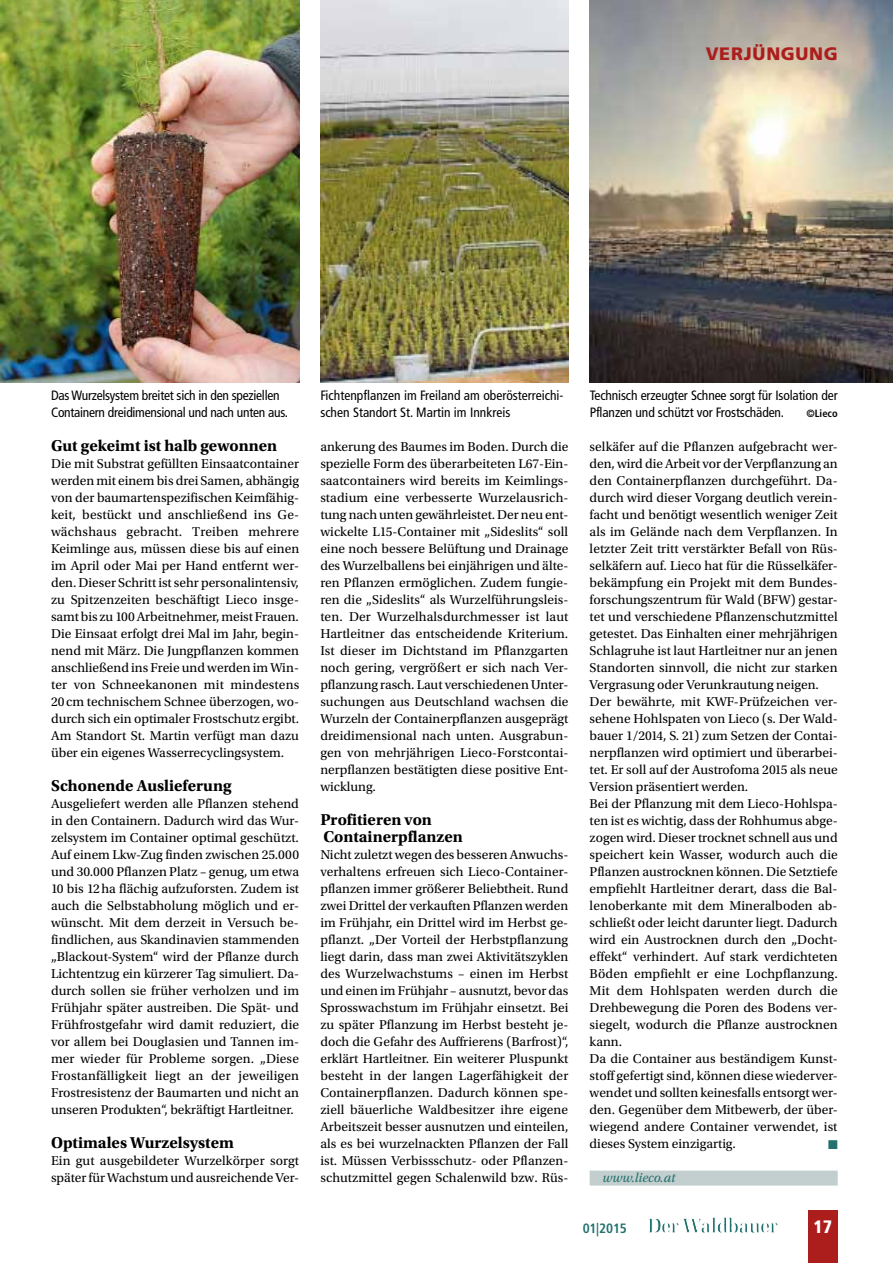
<style>
.page{position:relative;width:893px;height:1263px;background:#fff}
.page>*{position:absolute;margin:0;border:0;box-sizing:border-box;transform-origin:0 0}
.t1{font:900 18px "Frutiger LT Std";letter-spacing:.04em;color:#ac1e1c}
.t2{font:900 condensed 18px "Frutiger LT Std";color:#fff}
.t3{font:700 16.5px/17px "Utopia Std";color:#000}
.t4{font:13.5px/17px "Utopia Std";color:#000;text-align:justify}
.t5{font:condensed 13.5px/17px "Frutiger LT Std";letter-spacing:-.01em;color:#000}
.t6{font:italic 13.5px "Utopia Std";color:#23716e}
.t7{font:700 condensed 13.5px "Frutiger LT Std";letter-spacing:-.01em;color:#23716e}
.t8{font:12.75px "Zapf Dingbats ITC";color:#23716e}
.t9{font:700 condensed 10.5px "Frutiger LT Std";color:#000}
</style>
<div class="page">
<div style="left:590px;top:1170px;width:248px;height:15px;background:#c3cece"></div>
<img style="left:0;top:0;width:299px;height:383px">
<img style="left:320px;top:0;width:248px;height:383px">
<img style="left:590px;top:0;width:303px;height:383px">
<div style="left:808px;top:1210px;width:30px;height:53px;background:#ac1e1c"></div>
<svg style="left:649px;top:1217px;width:129px;height:16px"></svg>
<h1 class="t1" style="left:706px;top:43px;width:133px">VERJÜNGUNG</h1>
<p class="t5" style="left:51px;top:387px;width:238px">Das Wurzelsystem breitet sich in den speziellen<br>Containern dreidimensional und nach unten aus.</p>
<p class="t5" style="left:320px;top:387px;width:245px">Fichtenpflanzen im Freiland am oberösterreichi&shy;schen Standort St. Martin im Innkreis</p>
<p class="t5" style="left:590px;top:387px;width:250px">Technisch erzeugter Schnee sorgt für Isolation der<br>Pflanzen und schützt vor Frostschäden.</p>
<p class="t9" style="left:806px;top:407px;width:33px">©Lieco</p>
<p class="t3" style="left:51px;top:437px;width:228px">Gut gekeimt ist halb gewonnen</p>
<p class="t4" style="left:51px;top:455px;width:250px">Die mit Substrat gefüllten Einsaatcontainer werden mit einem bis drei Samen, abhängig von der baumartenspezifischen Keimfähig&shy;keit, bestückt und anschließend ins Ge&shy;wächshaus gebracht. Treiben mehrere Keimlinge aus, müssen diese bis auf einen im April oder Mai per Hand entfernt wer&shy;den. Dieser Schritt ist sehr personalintensiv, zu Spitzenzeiten beschäftigt Lieco insge&shy;samt bis zu 100 Arbeitnehmer, meist Frauen.<br>Die Einsaat erfolgt drei Mal im Jahr, begin&shy;nend mit März. Die Jungpflanzen kommen anschließend ins Freie und werden im Win&shy;ter von Schneekanonen mit mindestens 20 cm technischem Schnee überzogen, wo&shy;durch sich ein optimaler Frostschutz ergibt.<br>Am Standort St. Martin verfügt man dazu über ein eigenes Wasserrecyclingsystem.</p>
<p class="t3" style="left:51px;top:777px;width:182px">Schonende Auslieferung</p>
<p class="t4" style="left:51px;top:795px;width:250px">Ausgeliefert werden alle Pflanzen stehend in den Containern. Dadurch wird das Wur&shy;zelsystem im Container optimal geschützt.<br>Auf einem Lkw-Zug finden zwischen 25.000 und 30.000 Pflanzen Platz – genug, um etwa 10 bis 12ha flächig aufzuforsten. Zudem ist auch die Selbstabholung möglich und er&shy;wünscht. Mit dem derzeit in Versuch be&shy;findlichen, aus Skandinavien stammenden „Blackout-System“ wird der Pflanze durch Lichtentzug ein kürzerer Tag simuliert. Da&shy;durch sollen sie früher verholzen und im Frühjahr später austreiben. Die Spät- und Frühfrostgefahr wird damit reduziert, die vor allem bei Douglasien und Tannen im&shy;mer wieder für Probleme sorgen. „Diese Frostanfälligkeit liegt an der jeweiligen Frostresistenz der Baumarten und nicht an unseren Produkten“, bekräftigt Hartleitner.</p>
<p class="t3" style="left:51px;top:1134px;width:184px">Optimales Wurzelsystem</p>
<p class="t4" style="left:51px;top:1152px;width:250px">Ein gut ausgebildeter Wurzelkörper sorgt später für Wachstum und ausreichende Ver-</p>
<p class="t4" style="left:320px;top:438px;width:250px">ankerung des Baumes im Boden. Durch die spezielle Form des überarbeiteten L67-Ein&shy;saatcontainers wird bereits im Keimlings&shy;stadium eine verbesserte Wurzelausrich&shy;tung nach unten gewährleistet. Der neu ent&shy;wickelte L15-Container mit „Sideslits“ soll eine noch bessere Belüftung und Drainage des Wurzelballens bei einjährigen und älte&shy;ren Pflanzen ermöglichen. Zudem fungie&shy;ren die „Sideslits“ als Wurzelführungsleis&shy;ten. Der Wurzelhalsdurchmesser ist laut Hartleitner das entscheidende Kriterium.<br>Ist dieser im Dichtstand im Pflanzgarten noch gering, vergrößert er sich nach Ver&shy;pflanzung rasch. Laut verschiedenen Unter&shy;suchungen aus Deutschland wachsen die Wurzeln der Containerpflanzen ausgeprägt dreidimensional nach unten. Ausgrabun&shy;gen von mehrjährigen Lieco-Forstcontai&shy;nerpflanzen bestätigten diese positive Ent&shy;wicklung.</p>
<p class="t3" style="left:320px;top:811px;width:144px">Profitieren von<br>Containerpflanzen</p>
<p class="t4" style="left:320px;top:846px;width:250px">Nicht zuletzt wegen des besseren Anwuchs&shy;verhaltens erfreuen sich Lieco-Container&shy;pflanzen immer größerer Beliebtheit. Rund zwei Drittel der verkauften Pflanzen werden im Frühjahr, ein Drittel wird im Herbst ge&shy;pflanzt. „Der Vorteil der Herbstpflanzung liegt darin, dass man zwei Aktivitätszyklen des Wurzelwachstums – einen im Herbst und einen im Frühjahr – ausnutzt, bevor das Sprosswachstum im Frühjahr einsetzt. Bei zu später Pflanzung im Herbst besteht je&shy;doch die Gefahr des Auffrierens (Barfrost)“, erklärt Hartleitner. Ein weiterer Pluspunkt besteht in der langen Lagerfähigkeit der Containerpflanzen. Dadurch können spe&shy;ziell bäuerliche Waldbesitzer ihre eigene Arbeitszeit besser ausnutzen und einteilen, als es bei wurzelnackten Pflanzen der Fall ist. Müssen Verbissschutz- oder Pflanzen&shy;schutzmittel gegen Schalenwild bzw. Rüs-</p>
<p class="t4" style="left:590px;top:438px;width:250px;text-align:left">selkäfer auf die Pflanzen aufgebracht wer&shy;den, wird die Arbeit vor der Verpflanzung an den Containerpflanzen durchgeführt. Da&shy;durch wird dieser Vorgang deutlich verein&shy;facht und benötigt wesentlich weniger Zeit als im Gelände nach dem Verpflanzen. In letzter Zeit tritt verstärkter Befall von Rüs&shy;selkäfern auf. Lieco hat für die Rüsselkäfer&shy;bekämpfung ein Projekt mit dem Bundes&shy;forschungszentrum für Wald (BFW) gestar&shy;tet und verschiedene Pflanzenschutzmittel getestet. Das Einhalten einer mehrjährigen Schlagruhe ist laut Hartleitner nur an jenen Standorten sinnvoll, die nicht zur starken Vergrasung oder Verunkrautung neigen.<br>Der bewährte, mit KWF-Prüfzeichen ver&shy;sehene Hohlspaten von Lieco (s. Der Wald&shy;bauer 1/2014, S. 21) zum Setzen der Contai&shy;nerpflanzen wird optimiert und überarbei&shy;tet. Er soll auf der Austrofoma 2015 als neue Version präsentiert werden.<br>Bei der Pflanzung mit dem Lieco-Hohlspa&shy;ten ist es wichtig, dass der Rohhumus abge&shy;zogen wird. Dieser trocknet schnell aus und speichert kein Wasser, wodurch auch die Pflanzen austrocknen können. Die Setztiefe empfiehlt Hartleitner derart, dass die Bal&shy;lenoberkante mit dem Mineralboden ab&shy;schließt oder leicht darunter liegt. Dadurch wird ein Austrocknen durch den „Docht&shy;effekt“ verhindert. Auf stark verdichteten Böden empfiehlt er eine Lochpflanzung.<br>Mit dem Hohlspaten werden durch die Drehbewegung die Poren des Bodens ver&shy;siegelt, wodurch die Pflanze austrocknen kann.<br>Da die Container aus beständigem Kunst&shy;stoff gefertigt sind, können diese wiederver&shy;wendet und sollten keinesfalls entsorgt wer&shy;den. Gegenüber dem Mitbewerb, der über&shy;wiegend andere Container verwendet, ist dieses System einzigartig.</p>
<p class="t8" style="left:828px;top:1138px;width:11px">■</p>
<p class="t6" style="left:602px;top:1170px;width:74px">www.lieco.at</p>
<p class="t7" style="left:583px;top:1220px;width:46px">01|2015</p>
<h1 class="t2" style="left:814px;top:1216px;width:20px">17</h1>
</div>
